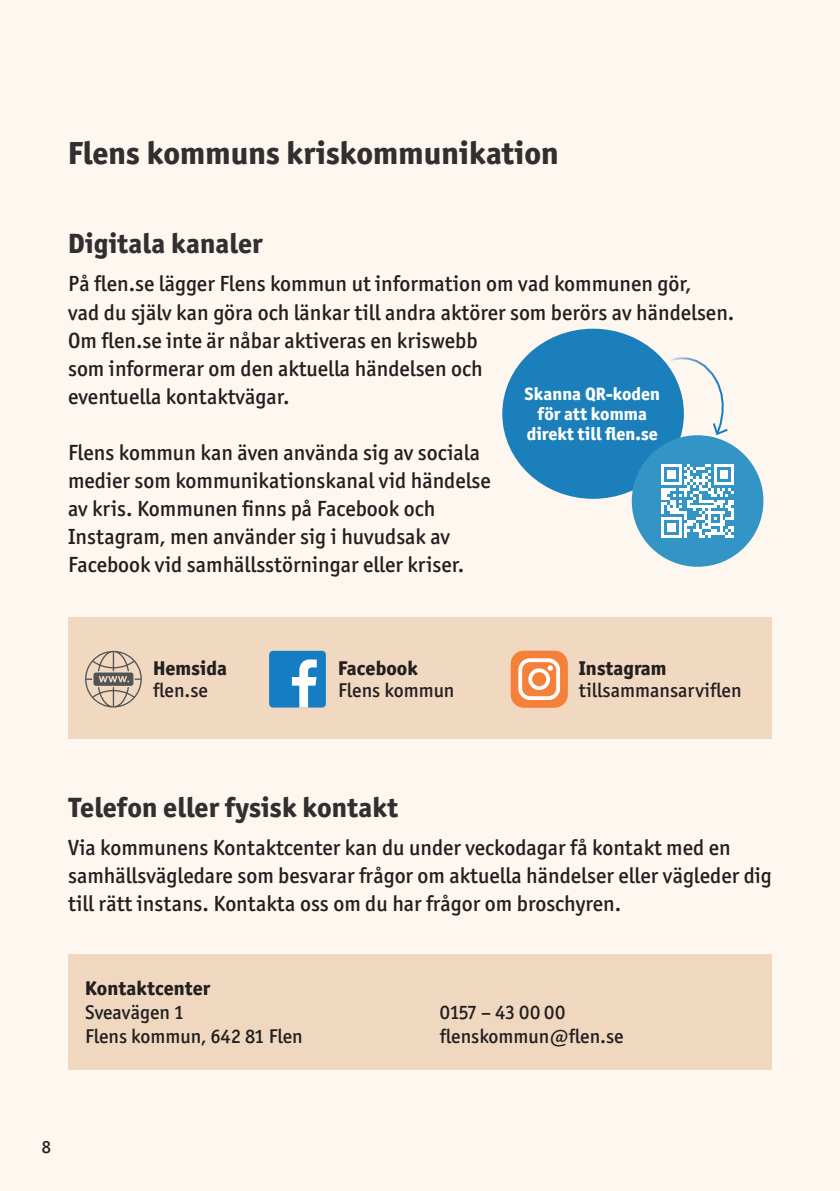
<style>
.page{position:relative;width:840px;height:1191px;background:#fff}
.page>*{position:absolute;margin:0;border:0;box-sizing:border-box;transform-origin:0 0}
.Rubrik_2{font:800 32px "Officina Sans ITC Std";color:#312f30}
.Rubrik_3{font:800 28px "Officina Sans ITC Std";color:#312f30}
.Brödtext{font:500 22px/28px "Officina Sans ITC Std";color:#231f20}
.t1{font:500 20px "Officina Sans ITC Std";color:#231f20}
.t2{font:800 20px "Officina Sans ITC Std";color:#231f20}
.t3{font:500 20px "Officina Sans ITC Std";letter-spacing:-.02em;color:#231f20}
.Infotext_i_bubbla{font:800 18px "Officina Sans ITC Std";color:#fff}
.t4{font:500 18px "Officina Sans ITC Std";color:#231f20}
</style>
<div class="page">
<div style="left:0;top:0;width:839px;height:1191px;background:#fef7f0"></div>
<div style="left:503px;top:330px;width:179px;height:168px;background:#1a7fba;border-radius:50%"></div>
<div style="left:631px;top:435px;width:132px;height:132px;background:#3395c5;border-radius:50%"></div>
<svg style="left:661px;top:464px;width:72px;height:73px"></svg>
<svg style="left:665px;top:357px;width:63px;height:79px"></svg>
<div style="left:68px;top:954px;width:703px;height:116px;background:#f0d8c0"></div>
<div style="left:68px;top:617px;width:703px;height:121px;background:#f0d8c1"></div>
<svg style="left:510px;top:651px;width:57px;height:56px;background:#f6a16d"></svg>
<div style="left:269px;top:651px;width:57px;height:56px;background:#157dc3;border-radius:4px"></div>
<svg style="left:292px;top:659px;width:24px;height:48px"></svg>
<svg style="left:85px;top:651px;width:57px;height:56px"></svg>
<p class="Rubrik_2" style="left:68px;top:133px;width:492px">Flens kommuns kriskommunikation</p>
<p class="Rubrik_3" style="left:68px;top:226px;width:196px">Digitala kanaler</p>
<p class="Brödtext" style="left:68px;top:270px;width:624px">På flen.se lägger Flens kommun ut information om vad kommunen gör,</p>
<p class="Brödtext" style="left:68px;top:298px;width:667px">vad du själv kan göra och länkar till andra aktörer som berörs av händelsen.<br>Om flen.se inte är nåbar aktiveras en kriswebb<br>som informerar om den aktuella händelsen och<br>eventuella kontaktvägar.</p>
<p class="Brödtext" style="left:68px;top:438px;width:424px">Flens kommun kan även använda sig av sociala medier som kommunikationskanal vid händelse av kris. Kommunen finns på Facebook och Instagram, men använder sig i huvudsak av Facebook vid samhällsstörningar eller kriser.</p>
<p class="Infotext_i_bubbla" style="left:524px;top:383px;width:137px">Skanna QR-koden</p>
<p class="Infotext_i_bubbla" style="left:537px;top:403px;width:111px">för att komma</p>
<p class="Infotext_i_bubbla" style="left:526px;top:423px;width:132px">direkt till flen.se</p>
<p class="t2" style="left:153px;top:656px;width:75px">Hemsida</p>
<p class="t1" style="left:153px;top:679px;width:56px">flen.se</p>
<p class="t2" style="left:338px;top:656px;width:81px">Facebook</p>
<p class="t1" style="left:338px;top:679px;width:118px">Flens kommun</p>
<p class="t2" style="left:578px;top:656px;width:89px">Instagram</p>
<p class="t1" style="left:578px;top:679px;width:164px">tillsammansarviflen</p>
<p class="Rubrik_3" style="left:68px;top:789px;width:331px">Telefon eller fysisk kontakt</p>
<p class="Brödtext" style="left:68px;top:833px;width:705px">Via kommunens Kontaktcenter kan du under veckodagar få kontakt med en samhällsvägledare som besvarar frågor om aktuella händelser eller vägleder dig till rätt instans. Kontakta oss om du har frågor om broschyren.</p>
<p class="t2" style="left:85px;top:975px;width:126px">Kontaktcenter</p>
<p class="t1" style="left:85px;top:1000px;width:101px">Sveavägen 1</p>
<p class="t1" style="left:85px;top:1024px;width:219px">Flens kommun, 642 81 Flen</p>
<p class="t3" style="left:439px;top:1000px;width:127px">0157 – 43 00 00</p>
<p class="t1" style="left:439px;top:1024px;width:185px">flenskommun@flen.se</p>
<p class="t4" style="left:42px;top:1136px;width:11px">8</p>
</div>
